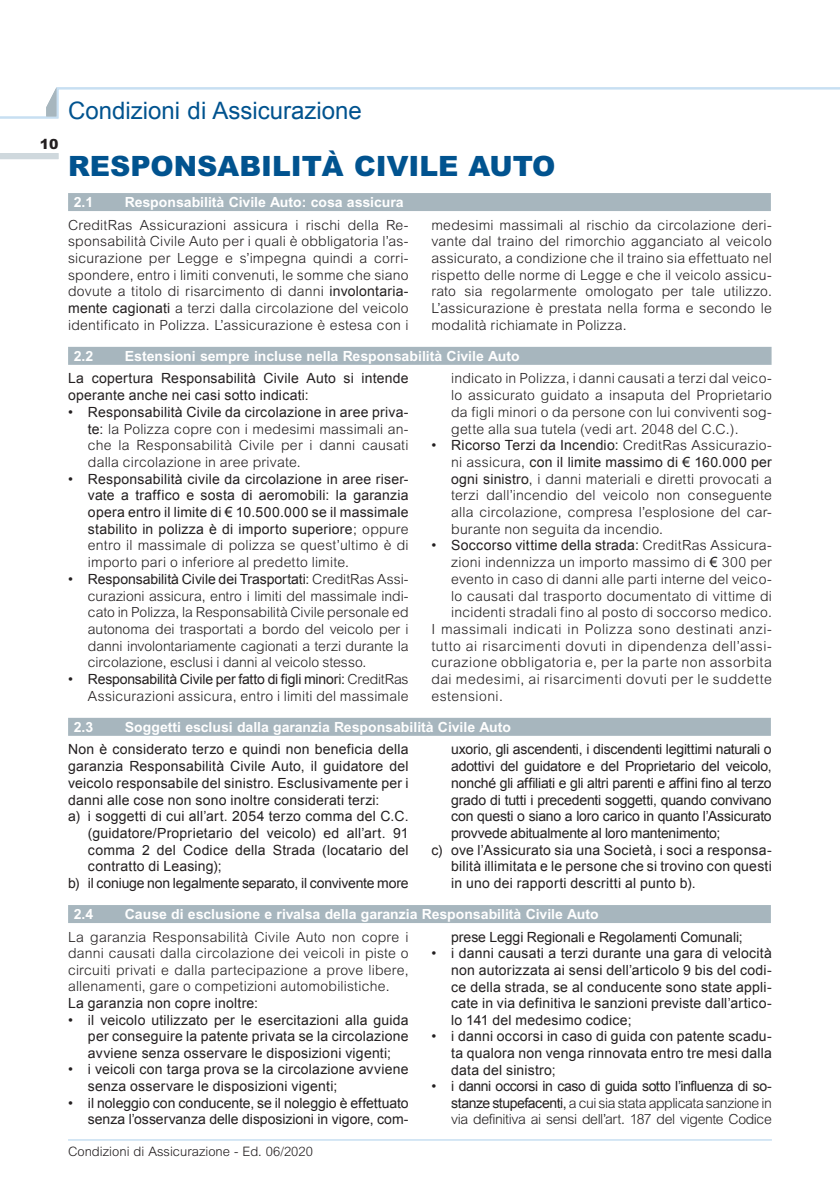
<style>
.page{position:relative;width:840px;height:1191px;background:#fff}
.page>*{position:absolute;margin:0;border:0;box-sizing:border-box;transform-origin:0 0}
._06_TITOLO_2_CP_14{font:900 28px "Arial";color:#01538f}
.t1{font:24px "Arial";color:#01538f}
._05_TXT_RIENTRO{font:14px/16.8px "Arial";letter-spacing:.015em;color:#231f20;text-align:justify}
._05_TXT_RIENTRO-2{font:300 14px/16.8px "Arial";letter-spacing:.015em;color:#231f20;text-align:justify}
._01_TXT{font:300 14px/16.6px "Arial";letter-spacing:.015em;color:#231f20;text-align:justify}
._01_TXT-2{font:14px/16.8px "Arial";letter-spacing:.015em;color:#231f20}
._04_TITOLO_BOX_GRIGI{font:700 14px "Arial";color:#fff}
._05_TXT_RIENTRO-3{font:14px/16.8px "Arial";letter-spacing:-.005em;color:#231f20;text-align:right}
._05_TXT_RIENTRO-4{font:14px "Arial";letter-spacing:-.015em;color:#231f20}
.t2{font:900 14px "Arial";color:#231f20}
.t3{font:300 13px "Arial";color:#231f20}
.s1{font-weight:400}
.s2{font-weight:300}
</style>
<div class="page">
<div style="left:0;top:153px;width:58px;height:6px;background:#cfd8dd"></div>
<svg style="left:0;top:87px;width:839px;height:32px"></svg>
<svg style="left:46px;top:87px;width:10px;height:29px"></svg>
<hr style="left:68px;top:1139px;width:703px;height:1px;background:#c7dff2">
<div style="left:68px;top:193px;width:702px;height:18px;background:#a7b6be"></div>
<div style="left:68px;top:347px;width:703px;height:18px;background:#a7b6be"></div>
<div style="left:68px;top:718px;width:702px;height:18px;background:#a7b6be"></div>
<div style="left:68px;top:905px;width:702px;height:18px;background:#a7b6be"></div>
<p class="t2" style="left:40px;top:135px;width:20px">10</p>
<h2 class="t1" style="left:68px;top:94px;width:295px">Condizioni di Assicurazione</h2>
<p class="_06_TITOLO_2_CP_14" style="left:68px;top:148px;width:488px">RESPONSABILITÀ CIVILE AUTO</p>
<p class="_04_TITOLO_BOX_GRIGI" style="left:74px;top:194px;width:21px">2.1</p>
<p class="_04_TITOLO_BOX_GRIGI" style="left:125px;top:194px;width:280px">Responsabilità Civile Auto: cosa assicura</p>
<p class="_01_TXT" style="left:68px;top:216px;width:342px">CreditRas Assicurazioni assicura i rischi della Re&shy;sponsabilità Civile Auto per i quali è obbligatoria l’as&shy;sicurazione per Legge e s’impegna quindi a corri&shy;spondere, entro i limiti convenuti, le somme che siano dovute a titolo di risarcimento di danni <span class="s1">involontaria&shy;mente cagionati</span> a terzi dalla circolazione del veicolo identificato in Polizza. L’assicurazione è estesa con i</p>
<p class="_01_TXT" style="left:431px;top:216px;width:342px">medesimi massimali al rischio da circolazione deri&shy;vante dal traino del rimorchio agganciato al veicolo assicurato, a condizione che il traino sia effettuato nel rispetto delle norme di Legge e che il veicolo assicu&shy;rato sia regolarmente omologato per tale utilizzo.<br>L’assicurazione è prestata nella forma e secondo le modalità richiamate in Polizza.</p>
<p class="_04_TITOLO_BOX_GRIGI" style="left:74px;top:348px;width:21px">2.2</p>
<p class="_04_TITOLO_BOX_GRIGI" style="left:125px;top:348px;width:396px">Estensioni sempre incluse nella Responsabilità Civile Auto</p>
<p class="_01_TXT-2" style="left:68px;top:370px;width:342px">La copertura Responsabilità Civile Auto si intende operante anche nei casi sotto indicati:</p>
<p class="_05_TXT_RIENTRO-2" style="left:88px;top:403px;width:322px;text-indent:-20px"><span class="s1">• Responsabilità Civile da circolazione in aree priva&shy;te:</span> la Polizza copre con i medesimi massimali an&shy;che la Responsabilità Civile per i danni causati dalla circolazione in aree private.</p>
<p class="_05_TXT_RIENTRO" style="left:88px;top:470px;width:322px;text-indent:-20px">• Responsabilità civile da circolazione in aree riser&shy;vate a traffico e sosta di aeromobili: la garanzia opera entro il limite di € 10.500.000 se il massimale stabilito in polizza è di importo superiore<span class="s2">; oppure entro il massimale di polizza se quest’ultimo è di importo pari o inferiore al predetto limite.</span></p>
<p class="_05_TXT_RIENTRO-2" style="left:88px;top:570px;width:322px;text-indent:-20px"><span class="s1">• Responsabilità Civile dei Trasportati:</span> CreditRas Assi&shy;curazioni assicura, entro i limiti del massimale indi&shy;cato in Polizza, la Responsabilità Civile personale ed autonoma dei trasportati a bordo del veicolo per i danni involontariamente cagionati a terzi durante la circolazione, esclusi i danni al veicolo stesso.</p>
<p class="_05_TXT_RIENTRO-2" style="left:68px;top:671px;width:342px;text-align:right"><span class="s1">• Responsabilità Civile per fatto di figli minori:</span> CreditRas<br>Assicurazioni assicura, entro i limiti del massimale</p>
<p class="_05_TXT_RIENTRO-2" style="left:451px;top:370px;width:322px">indicato in Polizza, i danni causati a terzi dal veico&shy;lo assicurato guidato a insaputa del Proprietario da figli minori o da persone con lui conviventi sog&shy;gette alla sua tutela (vedi art. 2048 del C.C.).</p>
<p class="_05_TXT_RIENTRO-2" style="left:451px;top:437px;width:322px;text-indent:-20px"><span class="s1">• Ricorso Terzi da Incendio:</span> CreditRas Assicurazio&shy;ni assicura, <span class="s1">con il limite massimo di € 160.000 per ogni sinistro</span>, i danni materiali e diretti provocati a terzi dall’incendio del veicolo non conseguente alla circolazione, compresa l’esplosione del car&shy;burante non seguita da incendio.</p>
<p class="_05_TXT_RIENTRO-2" style="left:451px;top:537px;width:322px;text-indent:-20px"><span class="s1">• Soccorso vittime della strada:</span> CreditRas Assicura&shy;zioni indennizza un importo massimo di <span class="s1">€</span> 300 per evento in caso di danni alle parti interne del veico&shy;lo causati dal trasporto documentato di vittime di incidenti stradali fino al posto di soccorso medico.</p>
<p class="_01_TXT" style="left:431px;top:620px;width:342px">I massimali indicati in Polizza sono destinati anzi&shy;tutto ai risarcimenti dovuti in dipendenza dell’assi&shy;curazione obbligatoria e, per la parte non assorbita dai medesimi, ai risarcimenti dovuti per le suddette estensioni.</p>
<p class="_04_TITOLO_BOX_GRIGI" style="left:74px;top:719px;width:21px">2.3</p>
<p class="_04_TITOLO_BOX_GRIGI" style="left:125px;top:719px;width:387px">Soggetti esclusi dalla garanzia Responsabilità Civile Auto</p>
<p class="_01_TXT-2" style="left:68px;top:741px;width:342px;text-align:justify">Non è considerato terzo e quindi non beneficia della garanzia Responsabilità Civile Auto, il guidatore del veicolo responsabile del sinistro. Esclusivamente per i danni alle cose non sono inoltre considerati terzi:</p>
<p class="_05_TXT_RIENTRO" style="left:88px;top:808px;width:322px;text-indent:-20px">a) i soggetti di cui all’art. 2054 terzo comma del C.C. (guidatore/Proprietario del veicolo) ed all’art. 91 comma 2 del Codice della Strada (locatario del contratto di Leasing);</p>
<p class="_05_TXT_RIENTRO-4" style="left:68px;top:874px;width:342px">b) il coniuge non legalmente separato, il convivente more</p>
<p class="_05_TXT_RIENTRO" style="left:451px;top:741px;width:322px">uxorio, gli ascendenti, i discendenti legittimi naturali o adottivi del guidatore e del Proprietario del veicolo, nonché gli affiliati e gli altri parenti e affini fino al terzo grado di tutti i precedenti soggetti, quando convivano con questi o siano a loro carico in quanto l’Assicurato provvede abitualmente al loro mantenimento;</p>
<p class="_05_TXT_RIENTRO" style="left:451px;top:841px;width:322px;text-indent:-20px">c) ove l’Assicurato sia una Società, i soci a responsa&shy;bilità illimitata e le persone che si trovino con questi in uno dei rapporti descritti al punto b).</p>
<p class="_04_TITOLO_BOX_GRIGI" style="left:74px;top:906px;width:21px">2.4</p>
<p class="_04_TITOLO_BOX_GRIGI" style="left:125px;top:906px;width:475px">Cause di esclusione e rivalsa della garanzia Responsabilità Civile Auto</p>
<p class="_01_TXT" style="left:68px;top:928px;width:342px">La garanzia Responsabilità Civile Auto non copre i danni causati dalla circolazione dei veicoli in piste o circuiti privati e dalla partecipazione a prove libere, allenamenti, gare o competizioni automobilistiche.</p>
<p class="_01_TXT-2" style="left:68px;top:995px;width:191px">La garanzia non copre inoltre:</p>
<p class="_05_TXT_RIENTRO" style="left:88px;top:1011px;width:322px;text-indent:-20px">• il veicolo utilizzato per le esercitazioni alla guida per conseguire la patente privata se la circolazione avviene senza osservare le disposizioni vigenti;</p>
<p class="_05_TXT_RIENTRO" style="left:88px;top:1061px;width:322px;text-indent:-20px">• i veicoli con targa prova se la circolazione avviene senza osservare le disposizioni vigenti;</p>
<p class="_05_TXT_RIENTRO-3" style="left:68px;top:1094px;width:342px">• il noleggio con conducente, se il noleggio è effettuato senza l’osservanza delle disposizioni in vigore, com-</p>
<p class="_05_TXT_RIENTRO-3" style="left:451px;top:928px;width:293px">prese Leggi Regionali e Regolamenti Comunali;</p>
<p class="_05_TXT_RIENTRO" style="left:451px;top:945px;width:322px;text-indent:-20px">• i danni causati a terzi durante una gara di velocità non autorizzata ai sensi dell’articolo 9 bis del codi&shy;ce della strada, se al conducente sono state appli&shy;cate in via definitiva le sanzioni previste dall’artico&shy;lo 141 del medesimo codice;</p>
<p class="_05_TXT_RIENTRO" style="left:451px;top:1028px;width:322px;text-indent:-20px">• i danni occorsi in caso di guida con patente scadu&shy;ta qualora non venga rinnovata entro tre mesi dalla data del sinistro;</p>
<p class="_05_TXT_RIENTRO-2" style="left:451px;top:1078px;width:322px;text-indent:-20px"><span class="s1">• i danni occorsi in caso di guida sotto l’influenza di so&shy;stanze stupefacenti,</span> a cui sia stata applicata sanzione in via definitiva ai sensi dell’art. 187 del vigente Codice</p>
<p class="t3" style="left:68px;top:1144px;width:246px">Condizioni di Assicurazione - Ed. 06/2020</p>
</div>
